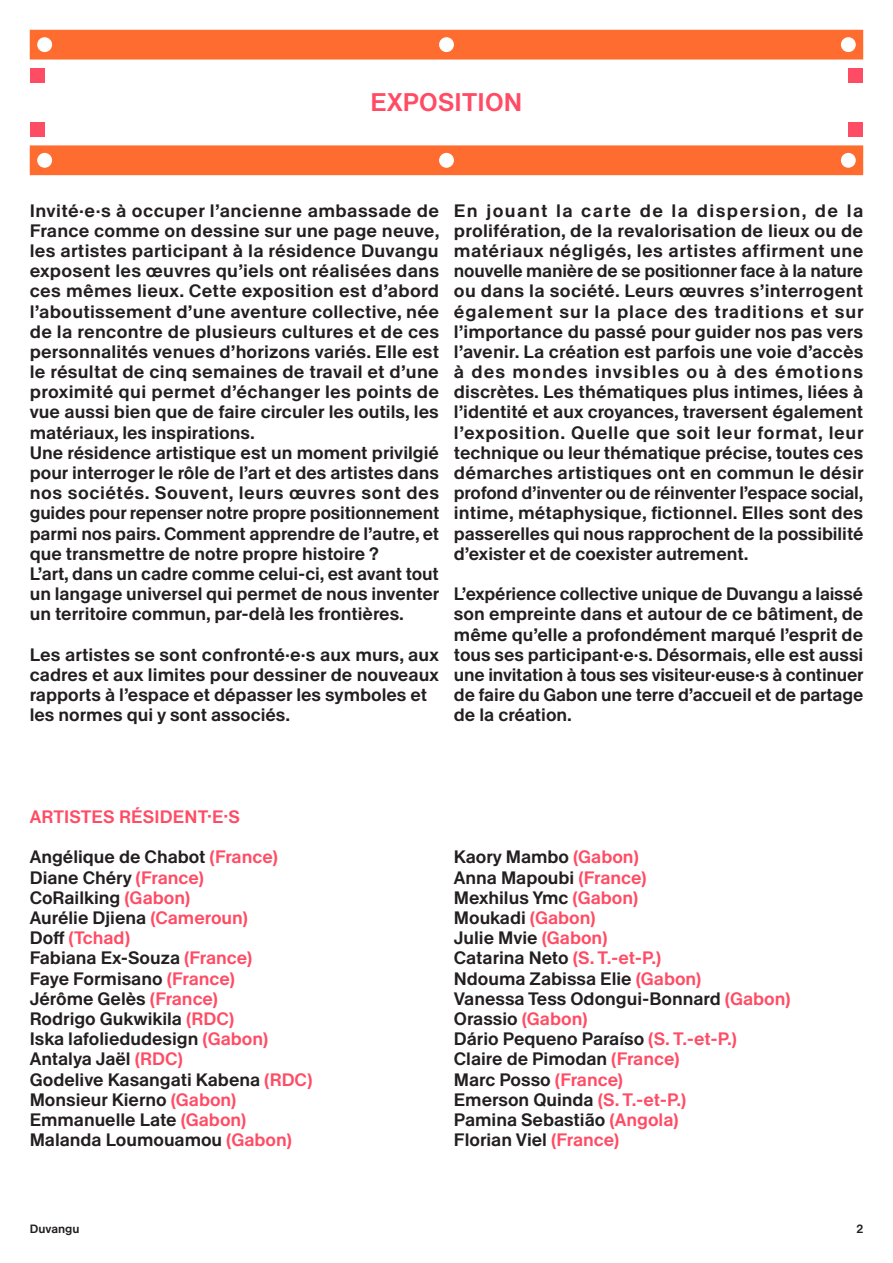
<style>
.page{position:relative;width:893px;height:1263px;background:#fff}
.page>*{position:absolute;margin:0;border:0;box-sizing:border-box;transform-origin:0 0}
.t1{font:500 25.5px "Antique Legacy";letter-spacing:.01em;color:#ff4c65}
.t2{font:500 18px/20.2px "Antique Legacy";color:#231f20}
.t3{font:500 18px "Antique Legacy";letter-spacing:.01em;color:#ff4c65}
.t4{font:500 12px "Antique Legacy";color:#231f20}
.s1{color:#ff4c65}
</style>
<div class="page">
<div style="left:30px;top:68px;width:15px;height:15px;background:#ff4c65"></div>
<div style="left:848px;top:68px;width:15px;height:15px;background:#ff4c65"></div>
<div style="left:30px;top:122px;width:15px;height:15px;background:#ff4c65"></div>
<div style="left:848px;top:122px;width:15px;height:15px;background:#ff4c65"></div>
<div style="left:30px;top:30px;width:833px;height:30px;background:#ff6c2f"></div>
<div style="left:30px;top:145px;width:833px;height:30px;background:#ff6c2f"></div>
<h1 class="t1" style="left:371px;top:85px;width:153px">EXPOSITION</h1>
<p class="t2" style="left:30px;top:199px;width:411px">Invité·e·s à occuper l’ancienne ambassade de France comme on dessine sur une page neuve, les artistes participant à la résidence Duvangu exposent les œuvres qu’iels ont réalisées dans ces mêmes lieux. Cette exposition est d’abord l’aboutissement d’une aventure collective, née de la rencontre de plusieurs cultures et de ces personnalités venues d’horizons variés. Elle est le résultat de cinq semaines de travail et d’une proximité qui permet d’échanger les points de vue aussi bien que de faire circuler les outils, les matériaux, les inspirations.<br>Une résidence artistique est un moment privilgié pour interroger le rôle de l’art et des artistes dans nos sociétés. Souvent, leurs œuvres sont des guides pour repenser notre propre positionnement parmi nos pairs. Comment apprendre de l’autre, et que transmettre de notre propre histoire ?<br>L’art, dans un cadre comme celui-ci, est avant tout un langage universel qui permet de nous inventer un territoire commun, par-delà les frontières.</p>
<p class="t2" style="left:30px;top:644px;width:411px">Les artistes se sont confronté·e·s aux murs, aux cadres et aux limites pour dessiner de nouveaux rapports à l’espace et dépasser les symboles et les normes qui y sont associés.</p>
<p class="t2" style="left:454px;top:199px;width:411px;text-align:justify">En jouant la carte de la dispersion, de la prolifération, de la revalorisation de lieux ou de matériaux négligés, les artistes affirment une nouvelle manière de se positionner face à la nature ou dans la société. Leurs œuvres s’interrogent également sur la place des traditions et sur l’importance du passé pour guider nos pas vers l’avenir. La création est parfois une voie d’accès à des mondes invsibles ou à des émotions discrètes. Les thématiques plus intimes, liées à l’identité et aux croyances, traversent également l’exposition. Quelle que soit leur format, leur technique ou leur thématique précise, toutes ces démarches artistiques ont en commun le désir profond d’inventer ou de réinventer l’espace social, intime, métaphysique, fictionnel. Elles sont des passerelles qui nous rapprochent de la possibilité d’exister et de coexister autrement.</p>
<p class="t2" style="left:454px;top:583px;width:411px;text-align:justify">L’expérience collective unique de Duvangu a laissé son empreinte dans et autour de ce bâtiment, de même qu’elle a profondément marqué l’esprit de tous ses participant·e·s. Désormais, elle est aussi une invitation à tous ses visiteur·euse·s à continuer de faire du Gabon une terre d’accueil et de partage de la création.</p>
<p class="t3" style="left:30px;top:804px;width:212px">ARTISTES RÉSIDENT·E·S</p>
<p class="t2" style="left:30px;top:846px;width:284px">Angélique de Chabot <span class="s1">(France)<br></span>Diane Chéry <span class="s1">(France)<br></span>CoRailking <span class="s1">(Gabon)<br></span>Aurélie Djiena <span class="s1">(Cameroun)<br></span>Doff <span class="s1">(Tchad)<br></span>Fabiana Ex-Souza <span class="s1">(France)<br></span>Faye Formisano <span class="s1">(France)<br></span>Jérôme Gelès <span class="s1">(France)<br></span>Rodrigo Gukwikila <span class="s1">(RDC)<br></span>Iska lafoliedudesign <span class="s1">(Gabon)<br></span>Antalya Jaël <span class="s1">(RDC)<br></span>Godelive Kasangati Kabena <span class="s1">(RDC)<br></span>Monsieur Kierno <span class="s1">(Gabon)<br></span>Emmanuelle Late <span class="s1">(Gabon)<br></span>Malanda Loumouamou <span class="s1">(Gabon)</span></p>
<p class="t2" style="left:454px;top:846px;width:338px">Kaory Mambo <span class="s1">(Gabon)<br></span>Anna Mapoubi <span class="s1">(France)<br></span>Mexhilus Ymc <span class="s1">(Gabon)<br></span>Moukadi <span class="s1">(Gabon)<br></span>Julie Mvie <span class="s1">(Gabon)<br></span>Catarina Neto <span class="s1">(S. T.-et-P.)<br></span>Ndouma Zabissa Elie <span class="s1">(Gabon)<br></span>Vanessa Tess Odongui-Bonnard <span class="s1">(Gabon)<br></span>Orassio <span class="s1">(Gabon)<br></span>Dário Pequeno Paraíso <span class="s1">(S. T.-et-P.)<br></span>Claire de Pimodan <span class="s1">(France)<br></span>Marc Posso <span class="s1">(France)<br></span>Emerson Quinda <span class="s1">(S. T.-et-P.)<br></span>Pamina Sebastião <span class="s1">(Angola)<br></span>Florian Viel <span class="s1">(France)</span></p>
<p class="t4" style="left:30px;top:1221px;width:51px">Duvangu</p>
<p class="t4" style="left:856px;top:1221px;width:8px">2</p>
</div>
